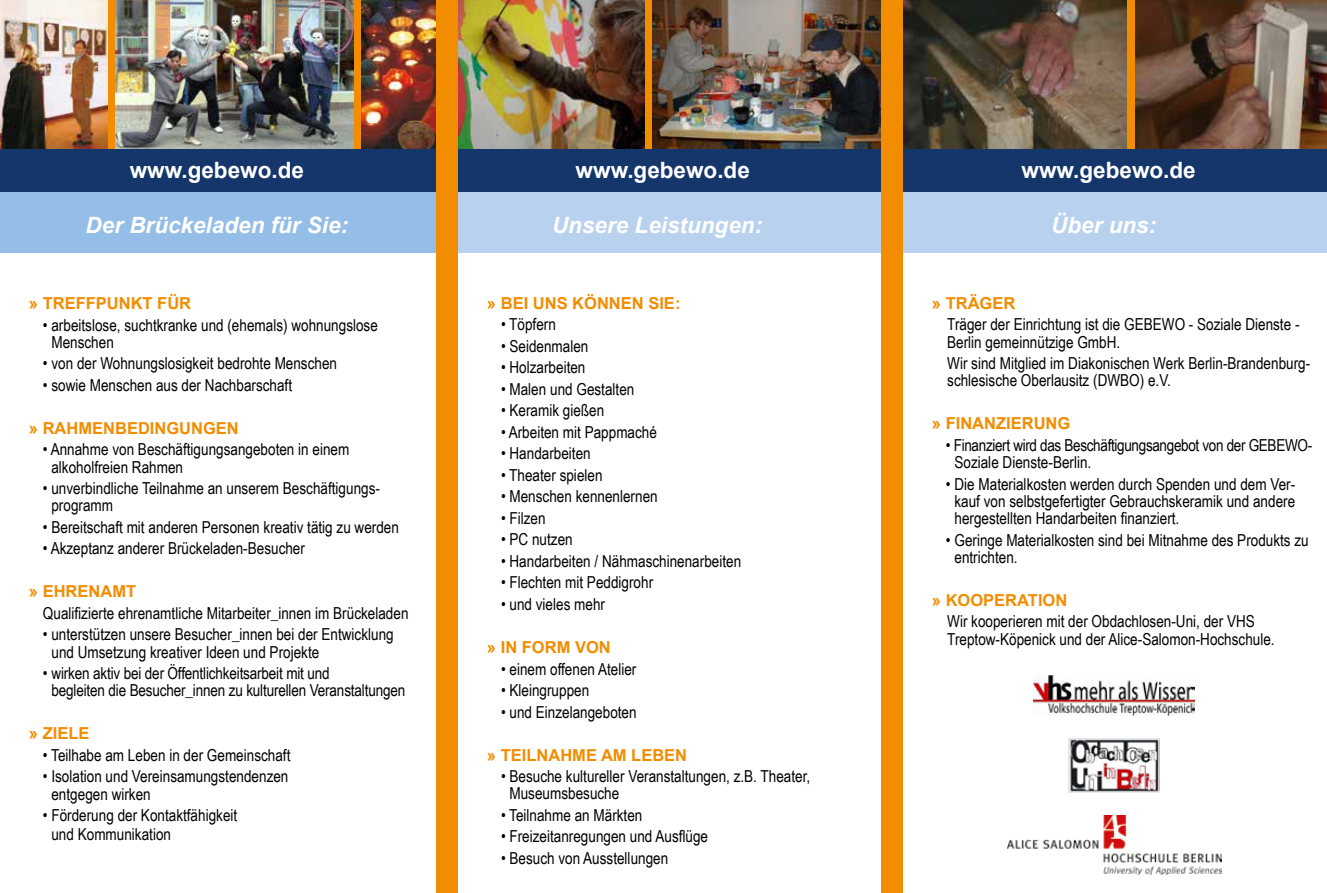
<style>
.page{position:relative;width:1327px;height:893px;background:#fff}
.page>*{position:absolute;margin:0;border:0;box-sizing:border-box;transform-origin:0 0}
.t1{font:italic 700 22.5px "Arial";color:#fff}
.t2{font:700 22.5px "Arial";color:#fff}
.t3{font:16.5px/17.2px "Arial Narrow";color:#000}
.t4{font:700 16.5px "Arial";color:#f28c00}
.t5{font:16.5px/17.2px "Arial Narrow";letter-spacing:-.02em;color:#000}
</style>
<div class="page">
<svg style="left:107px;top:0;width:1028px;height:150px;background:#dc8611"></svg>
<img style="left:361px;top:0;width:76px;height:150px">
<img style="left:458px;top:0;width:186px;height:150px">
<img style="left:653px;top:0;width:228px;height:150px">
<img style="left:1135px;top:0;width:192px;height:150px">
<img style="left:0;top:0;width:107px;height:150px">
<img style="left:116px;top:0;width:237px;height:150px">
<img style="left:903px;top:0;width:223px;height:150px">
<div style="left:0;top:189px;width:447px;height:64px;background:#94bee7"></div>
<div style="left:447px;top:189px;width:447px;height:64px;background:#b7d1ef"></div>
<div style="left:893px;top:189px;width:434px;height:64px;background:#b7d1ef"></div>
<div style="left:0;top:150px;width:1327px;height:42px;background:#15366b"></div>
<div style="left:881px;top:0;width:22px;height:893px;background:#f28c00"></div>
<div style="left:437px;top:0;width:21px;height:893px;background:#f28c00"></div>
<img style="left:1069px;top:739px;width:90px;height:53px">
<img style="left:1007px;top:815px;width:214px;height:60px">
<img style="left:1034px;top:675px;width:160px;height:40px">
<h1 class="t2" style="left:130px;top:156px;width:176px">www.gebewo.de</h1>
<h1 class="t2" style="left:575px;top:156px;width:176px">www.gebewo.de</h1>
<h1 class="t2" style="left:1021px;top:156px;width:176px">www.gebewo.de</h1>
<h1 class="t1" style="left:1051px;top:210px;width:107px">Über uns:</h1>
<h1 class="t1" style="left:86px;top:210px;width:264px">Der Brückeladen für Sie:</h1>
<h1 class="t1" style="left:552px;top:210px;width:212px">Unsere Leistungen:</h1>
<p class="t4" style="left:29px;top:292px;width:164px">» TREFFPUNKT FÜR</p>
<p class="t3" style="left:51px;top:315px;width:328px;text-indent:-8px">• arbeitslose, suchtkranke und (ehemals) wohnungslose<br>Menschen</p>
<p class="t3" style="left:43px;top:354px;width:296px">• von der Wohnungslosigkeit bedrohte Menschen</p>
<p class="t3" style="left:43px;top:376px;width:251px">• sowie Menschen aus der Nachbarschaft</p>
<p class="t4" style="left:29px;top:417px;width:211px">» RAHMENBEDINGUNGEN</p>
<p class="t3" style="left:51px;top:440px;width:299px;text-indent:-9px">• Annahme von Beschäftigungsangeboten in einem alkoholfreien Rahmen</p>
<p class="t3" style="left:51px;top:479px;width:330px;text-indent:-8px">• unverbindliche Teilnahme an unserem Beschäftigungs&shy;programm</p>
<p class="t3" style="left:43px;top:518px;width:357px">• Bereitschaft mit anderen Personen kreativ tätig zu werden</p>
<p class="t3" style="left:43px;top:539px;width:263px">• Akzeptanz anderer Brückeladen-Besucher</p>
<p class="t4" style="left:29px;top:581px;width:109px">» EHRENAMT</p>
<p class="t3" style="left:43px;top:604px;width:367px">Qualifizierte ehrenamtliche Mitarbeiter_innen im Brückeladen</p>
<p class="t3" style="left:51px;top:625px;width:344px;text-indent:-9px">• unterstützen unsere Besucher_innen bei der Entwicklung und Umsetzung kreativer Ideen und Projekte</p>
<p class="t3" style="left:51px;top:664px;width:355px;text-indent:-8px">• wirken aktiv bei der Öffentlichkeitsarbeit mit und<br>begleiten die Besucher_innen zu kulturellen Veranstaltungen</p>
<p class="t4" style="left:29px;top:723px;width:62px">» ZIELE</p>
<p class="t3" style="left:43px;top:746px;width:249px">• Teilhabe am Leben in der Gemeinschaft</p>
<p class="t3" style="left:51px;top:767px;width:238px;text-indent:-8px">• Isolation und Vereinsamungstendenzen entgegen wirken</p>
<p class="t3" style="left:51px;top:805px;width:187px;line-height:18.8px;text-indent:-8px">• Förderung der Kontaktfähigkeit und Kommunikation</p>
<p class="t4" style="left:487px;top:292px;width:195px">» BEI UNS KÖNNEN SIE:</p>
<p class="t3" style="left:501px;top:315px;width:56px">• Töpfern</p>
<p class="t3" style="left:501px;top:337px;width:89px">• Seidenmalen</p>
<p class="t3" style="left:501px;top:358px;width:86px">• Holzarbeiten</p>
<p class="t3" style="left:501px;top:380px;width:135px">• Malen und Gestalten</p>
<p class="t3" style="left:501px;top:401px;width:105px">• Keramik gießen</p>
<p class="t3" style="left:501px;top:423px;width:157px">• Arbeiten mit Pappmaché</p>
<p class="t3" style="left:501px;top:444px;width:91px">• Handarbeiten</p>
<p class="t3" style="left:501px;top:466px;width:103px">• Theater spielen</p>
<p class="t3" style="left:501px;top:487px;width:158px">• Menschen kennenlernen</p>
<p class="t3" style="left:501px;top:509px;width:46px">• Filzen</p>
<p class="t3" style="left:501px;top:530px;width:73px">• PC nutzen</p>
<p class="t3" style="left:501px;top:552px;width:242px">• Handarbeiten / Nähmaschinenarbeiten</p>
<p class="t3" style="left:501px;top:573px;width:154px">• Flechten mit Peddigrohr</p>
<p class="t3" style="left:501px;top:595px;width:105px">• und vieles mehr</p>
<p class="t4" style="left:487px;top:636px;width:125px">» IN FORM VON</p>
<p class="t3" style="left:501px;top:659px;width:137px">• einem offenen Atelier</p>
<p class="t3" style="left:501px;top:681px;width:90px">• Kleingruppen</p>
<p class="t3" style="left:501px;top:702px;width:137px">• und Einzelangeboten</p>
<p class="t4" style="left:487px;top:744px;width:202px">» TEILNAHME AM LEBEN</p>
<p class="t3" style="left:509px;top:767px;width:302px;text-indent:-8px">• Besuche kultureller Veranstaltungen, z.B. Theater,<br>Museumsbesuche</p>
<p class="t3" style="left:501px;top:806px;width:143px">• Teilnahme an Märkten</p>
<p class="t3" style="left:501px;top:827px;width:209px">• Freizeitanregungen und Ausflüge</p>
<p class="t3" style="left:501px;top:849px;width:169px">• Besuch von Ausstellungen</p>
<p class="t4" style="left:932px;top:292px;width:85px">» TRÄGER</p>
<p class="t3" style="left:947px;top:315px;width:354px">Träger der Einrichtung ist die GEBEWO - Soziale Dienste -<br>Berlin gemeinnützige GmbH.</p>
<p class="t3" style="left:947px;top:354px;width:364px">Wir sind Mitglied im Diakonischen Werk Berlin-Brandenburg&shy;schlesische Oberlausitz (DWBO) e.V.</p>
<p class="t4" style="left:932px;top:413px;width:140px">» FINANZIERUNG</p>
<p class="t5" style="left:954px;top:436px;width:359px;text-indent:-9px">• Finanziert wird das Beschäftigungsangebot von der GEBEWO-<br>Soziale Dienste-Berlin.</p>
<p class="t3" style="left:954px;top:475px;width:342px;text-align:justify;text-indent:-8px">• Die Materialkosten werden durch Spenden und dem Ver&shy;kauf von selbstgefertigter Gebrauchskeramik und andere hergestellten Handarbeiten finanziert.</p>
<p class="t3" style="left:954px;top:531px;width:356px;text-indent:-8px">• Geringe Materialkosten sind bei Mitnahme des Produkts zu entrichten.</p>
<p class="t4" style="left:932px;top:589px;width:137px">» KOOPERATION</p>
<p class="t3" style="left:947px;top:612px;width:329px">Wir kooperieren mit der Obdachlosen-Uni, der VHS<br>Treptow-Köpenick und der Alice-Salomon-Hochschule.</p>
</div>
